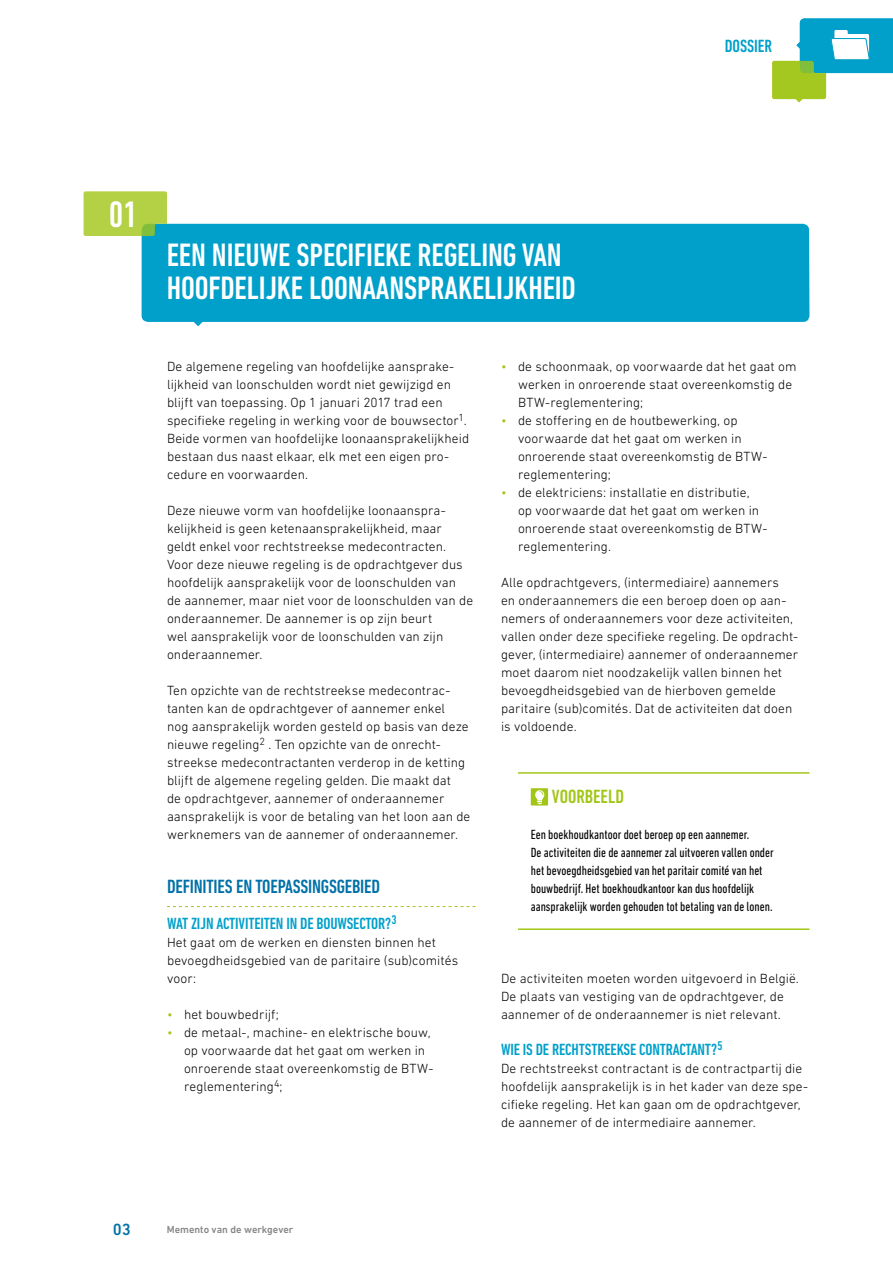
<style>
.page{position:relative;width:893px;height:1263px;background:#fff}
.page>*{position:absolute;margin:0;border:0;box-sizing:border-box;transform-origin:0 0}
.t1{font:500 condensed 37.5px "DIN Next LT Pro";color:#fff}
.t2{font:500 condensed 33px/33px "DIN Next LT Pro";letter-spacing:-.005em;color:#fff}
.t3{font:500 condensed 19.5px "DIN Next LT Pro";letter-spacing:-.01em;color:#0071a8}
.t4{font:500 condensed 19.5px "DIN Next LT Pro";color:#a2c617}
.t5{font:500 condensed 18px "DIN Next LT Pro";letter-spacing:-.005em;color:#00a0cb}
.t6{font:500 condensed 16.5px "DIN Next LT Pro";letter-spacing:-.01em;color:#00a0cb}
.t7{font:500 16.5px "DIN Next LT Pro";color:#0071a8}
.t8{font:300 13.5px/18px "DIN Next LT Pro";letter-spacing:.005em;color:#000}
.t9{font:condensed 13.5px/18px "DIN Next LT Pro";color:#000}
.t10{font:500 10.5px "DIN Next LT Pro";color:#858584}
.s1{color:#a2c617}
</style>
<div class="page">
<svg style="left:167px;top:906px;width:308px;height:1px"></svg>
<hr style="left:518px;top:772px;width:291px;height:2px;background:#a2c617">
<hr style="left:518px;top:928px;width:291px;height:2px;background:#a2c617">
<div style="left:531px;top:788px;width:17px;height:17px;background:#a2c617"></div>
<svg style="left:535px;top:790px;width:9px;height:14px"></svg>
<svg style="left:772px;top:18px;width:121px;height:84px"></svg>
<div style="left:142px;top:224px;width:667px;height:102px;background:#00a0cb"></div>
<svg style="left:84px;top:191px;width:83px;height:45px"></svg>
<h3 class="t5" style="left:725px;top:36px;width:49px">DOSSIER</h3>
<h1 class="t1" style="left:109px;top:193px;width:31px">01</h1>
<h2 class="t2" style="left:167px;top:238px;width:411px">EEN NIEUWE SPECIFIEKE REGELING VAN<br>HOOFDELIJKE LOONAANSPRAKELIJKHEID</h2>
<p class="t8" style="left:167px;top:358px;width:304px">De algemene regeling van hoofdelijke aansprake&shy;lijkheid van loonschulden wordt niet gewijzigd en blijft van toepassing. Op 1 januari 2017 trad een specifieke regeling in werking voor de bouwsector<sup>1</sup>.<br>Beide vormen van hoofdelijke loonaansprakelijkheid bestaan dus naast elkaar, elk met een eigen pro&shy;cedure en voorwaarden.</p>
<p class="t8" style="left:167px;top:502px;width:308px">Deze nieuwe vorm van hoofdelijke loonaanspra&shy;kelijkheid is geen ketenaansprakelijkheid, maar geldt enkel voor rechtstreekse medecontracten.<br>Voor deze nieuwe regeling is de opdrachtgever dus hoofdelijk aansprakelijk voor de loonschulden van de aannemer, maar niet voor de loonschulden van de onderaannemer. De aannemer is op zijn beurt<br>wel aansprakelijk voor de loonschulden van zijn onderaannemer.</p>
<p class="t8" style="left:167px;top:682px;width:305px">Ten opzichte van de rechtstreekse medecontrac&shy;tanten kan de opdrachtgever of aannemer enkel<br>nog aansprakelijk worden gesteld op basis van deze nieuwe regeling<sup>2</sup> . Ten opzichte van de onrecht&shy;streekse medecontractanten verderop in de ketting blijft de algemene regeling gelden. Die maakt dat<br>de opdrachtgever, aannemer of onderaannemer aansprakelijk is voor de betaling van het loon aan de werknemers van de aannemer of onderaannemer.</p>
<h3 class="t3" style="left:167px;top:876px;width:215px">DEFINITIES EN TOEPASSINGSGEBIED</h3>
<p class="t6" style="left:167px;top:914px;width:231px">WAT ZIJN ACTIVITEITEN IN DE BOUWSECTOR?<sup>3</sup></p>
<p class="t8" style="left:167px;top:934px;width:293px">Het gaat om de werken en diensten binnen het bevoegdheidsgebied van de paritaire (sub)comités voor:</p>
<p class="t8" style="left:167px;top:1006px;width:113px"><span class="s1">•</span> het bouwbedrijf;</p>
<p class="t8" style="left:184px;top:1024px;width:251px;text-indent:-17px"><span class="s1">•</span> de metaal-, machine- en elektrische bouw, op voorwaarde dat het gaat om werken in onroerende staat overeenkomstig de BTW&shy;reglementering<sup>4</sup>;</p>
<p class="t8" style="left:518px;top:358px;width:280px;text-indent:-17px"><span class="s1">•</span> de schoonmaak, op voorwaarde dat het gaat om werken in onroerende staat overeenkomstig de<br>BTW-reglementering;</p>
<p class="t8" style="left:518px;top:412px;width:251px;text-indent:-17px"><span class="s1">•</span> de stoffering en de houtbewerking, op voorwaarde dat het gaat om werken in onroerende staat overeenkomstig de BTW&shy;reglementering;</p>
<p class="t8" style="left:518px;top:484px;width:251px;text-indent:-17px"><span class="s1">•</span> de elektriciens: installatie en distributie,<br>op voorwaarde dat het gaat om werken in onroerende staat overeenkomstig de BTW&shy;reglementering.</p>
<p class="t8" style="left:501px;top:574px;width:299px">Alle opdrachtgevers, (intermediaire) aannemers<br>en onderaannemers die een beroep doen op aan&shy;nemers of onderaannemers voor deze activiteiten, vallen onder deze specifieke regeling. De opdracht&shy;gever, (intermediaire) aannemer of onderaannemer moet daarom niet noodzakelijk vallen binnen het bevoegdheidsgebied van de hierboven gemelde paritaire (sub)comités. Dat de activiteiten dat doen is voldoende.</p>
<h3 class="t4" style="left:552px;top:786px;width:74px">VOORBEELD</h3>
<p class="t9" style="left:531px;top:826px;width:244px">Een boekhoudkantoor doet beroep op een aannemer.<br>De activiteiten die de aannemer zal uitvoeren vallen onder het bevoegdheidsgebied van het paritair comité van het bouwbedrijf. Het boekhoudkantoor kan dus hoofdelijk aansprakelijk worden gehouden tot betaling van de lonen.</p>
<p class="t8" style="left:501px;top:970px;width:299px">De activiteiten moeten worden uitgevoerd in België.<br>De plaats van vestiging van de opdrachtgever, de aannemer of de onderaannemer is niet relevant.</p>
<p class="t6" style="left:501px;top:1040px;width:223px">WIE IS DE RECHTSTREEKSE CONTRACTANT?<sup>5</sup></p>
<p class="t8" style="left:501px;top:1060px;width:309px">De rechtstreekst contractant is de contractpartij die hoofdelijk aansprakelijk is in het kader van deze spe&shy;cifieke regeling. Het kan gaan om de opdrachtgever, de aannemer of de intermediaire aannemer.</p>
<p class="t7" style="left:113px;top:1220px;width:20px">03</p>
<p class="t10" style="left:167px;top:1224px;width:128px">Memento van de werkgever</p>
</div>
